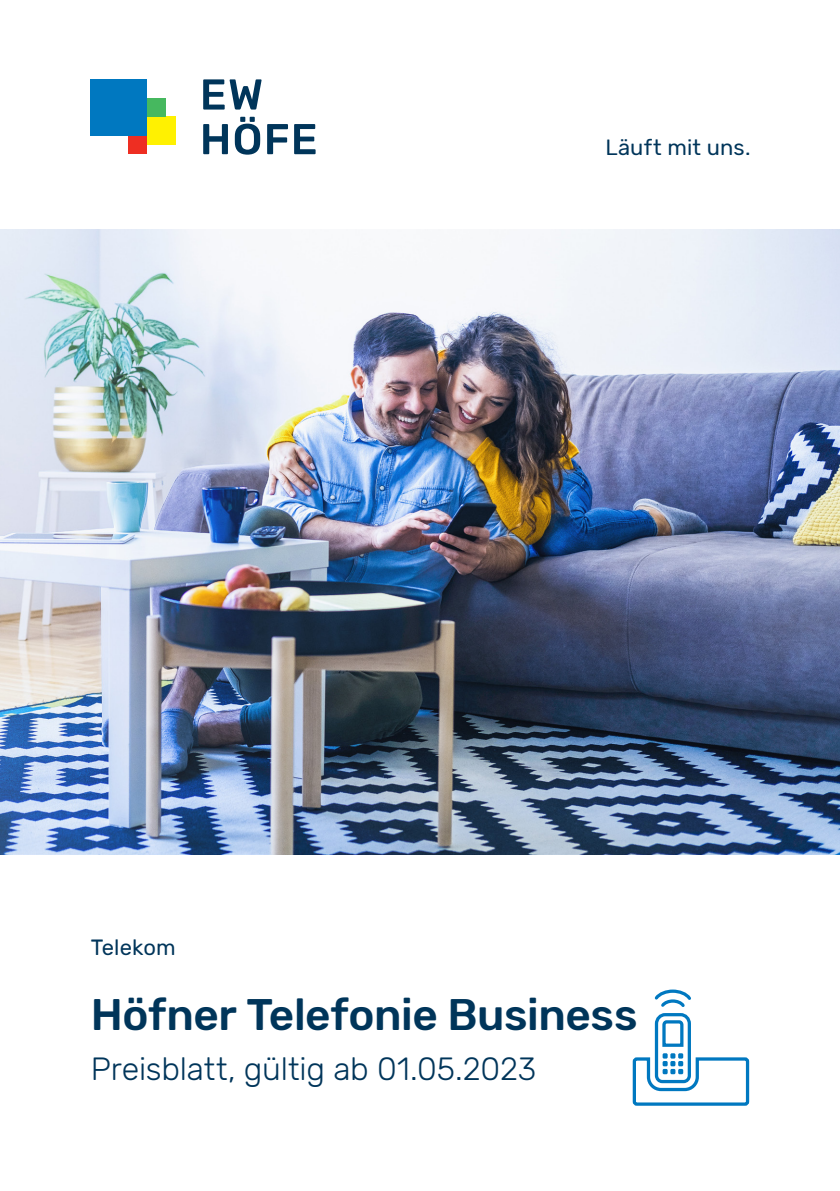
<style>
.page{position:relative;width:840px;height:1191px;background:#fff}
.page>*{position:absolute;margin:0;border:0;box-sizing:border-box;transform-origin:0 0}
.Haupttitel{font:500 44px "Rubik";letter-spacing:-.01em;color:#00355a}
.Haupttitel-2{font:300 32px "Rubik";letter-spacing:-.005em;color:#00355a}
.Rubrik{font:22px "Rubik";letter-spacing:.005em;color:#00355a}
</style>
<div class="page">
<div style="left:147px;top:117px;width:28px;height:28px;background:#fff101"></div>
<div style="left:128px;top:136px;width:19px;height:18px;background:#ee2e22"></div>
<div style="left:147px;top:98px;width:19px;height:19px;background:#46b85f"></div>
<div style="left:91px;top:79px;width:56px;height:57px;background:#0078c0"></div>
<svg style="left:203px;top:79px;width:58px;height:31px"></svg>
<svg style="left:203px;top:124px;width:25px;height:30px"></svg>
<svg style="left:235px;top:117px;width:25px;height:38px"></svg>
<svg style="left:267px;top:124px;width:21px;height:30px"></svg>
<svg style="left:294px;top:124px;width:21px;height:30px"></svg>
<img style="left:0;top:229px;width:839px;height:625px">
<svg style="left:632px;top:989px;width:116px;height:116px"></svg>
<p class="Rubrik" style="left:91px;top:934px;width:86px">Telekom</p>
<p class="Rubrik" style="left:605px;top:134px;width:146px">Läuft mit uns.</p>
<p class="Haupttitel" style="left:91px;top:989px;width:548px">Höfner Telefonie Business</p>
<p class="Haupttitel-2" style="left:91px;top:1050px;width:447px">Preisblatt, gültig ab 01.05.2023</p>
</div>
